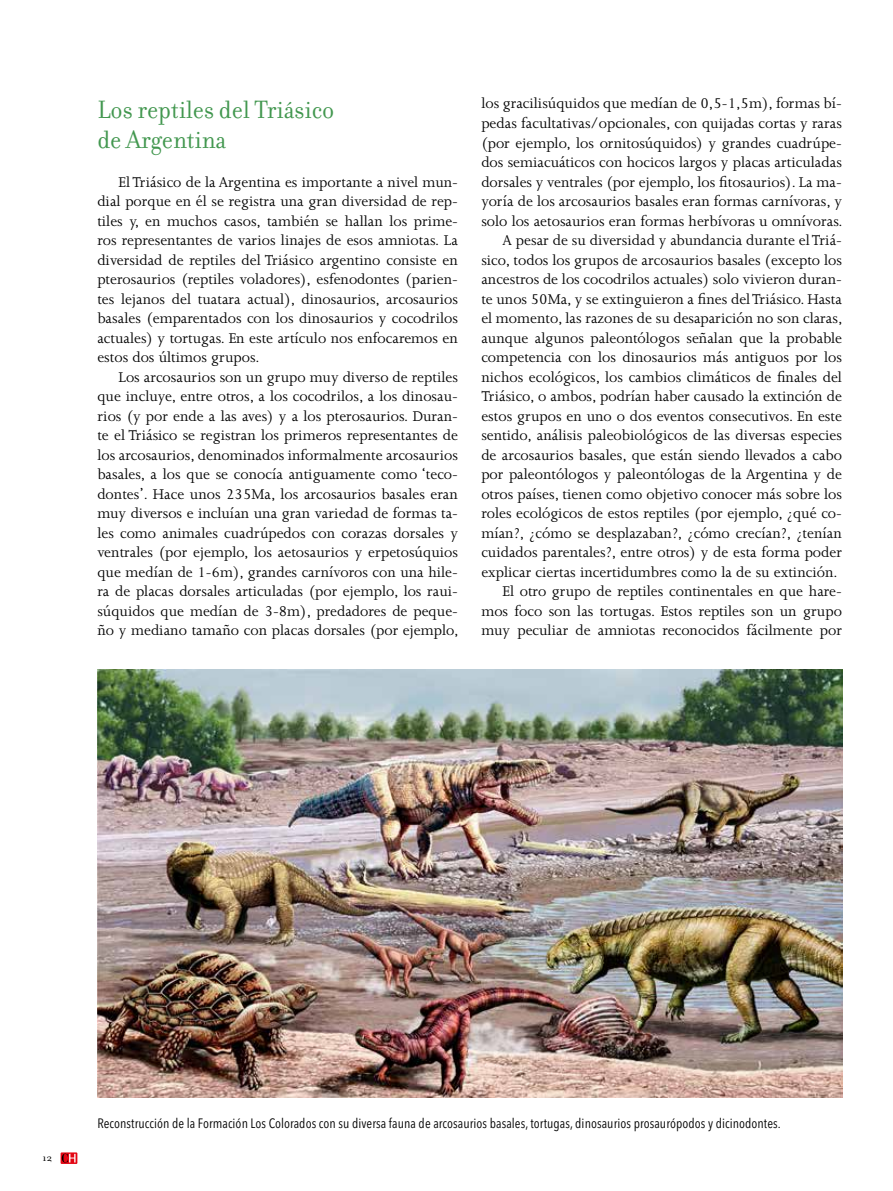
<style>
.page{position:relative;width:893px;height:1191px;background:#fff}
.page>*{position:absolute;margin:0;border:0;box-sizing:border-box;transform-origin:0 0}
.t1{font:27px/30px "Filosofia";color:#42974f;scale:.95 1}
.t2{font:16.2px/19.5px "Joanna MT Std";color:#000;text-align:justify}
.t3{font:condensed 13.5px "Avenir Next LT Pro";letter-spacing:.005em;color:#000}
.t4{font:11.25px "Filosofia";color:#000}
</style>
<div class="page">
<img style="left:97px;top:669px;width:745px;height:428px">
<svg style="left:61px;top:1152px;width:16px;height:12px"></svg>
<svg style="left:62px;top:1153px;width:14px;height:9px"></svg>
<h1 class="t1" style="left:97px;top:94px;width:251px">Los reptiles del Triásico de Argentina</h1>
<p class="t2" style="left:97px;top:172px;width:362px;text-indent:21px">El Triásico de la Argentina es importante a nivel mun&shy;dial porque en él se registra una gran diversidad de rep&shy;tiles y, en muchos casos, también se hallan los prime&shy;ros representantes de varios linajes de esos amniotas. La diversidad de reptiles del Triásico argentino consiste en pterosaurios (reptiles voladores), esfenodontes (parien&shy;tes lejanos del tuatara actual), dinosaurios, arcosaurios basales (emparentados con los dinosaurios y cocodrilos actuales) y tortugas. En este artículo nos enfocaremos en estos dos últimos grupos.</p>
<p class="t2" style="left:97px;top:367px;width:363px;text-indent:21px">Los arcosaurios son un grupo muy diverso de reptiles que incluye, entre otros, a los cocodrilos, a los dinosau&shy;rios (y por ende a las aves) y a los pterosaurios. Duran&shy;te el Triásico se registran los primeros representantes de los arcosaurios, denominados informalmente arcosaurios basales, a los que se conocía antiguamente como ‘teco&shy;dontes’. Hace unos 235Ma, los arcosaurios basales eran muy diversos e incluían una gran variedad de formas ta&shy;les como animales cuadrúpedos con corazas dorsales y ventrales (por ejemplo, los aetosaurios y erpetosúquios que medían de 1-6m), grandes carnívoros con una hile&shy;ra de placas dorsales articuladas (por ejemplo, los raui&shy;súquidos que medían de 3-8m), predadores de peque&shy;ño y mediano tamaño con placas dorsales (por ejemplo,</p>
<p class="t2" style="left:481px;top:94px;width:362px">los gracilisúquidos que medían de 0,5-1,5m), formas bí-</p>
<p class="t2" style="left:481px;top:113px;width:362px">pedas facultativas/opcionales, con quijadas cortas y raras</p>
<p class="t2" style="left:481px;top:133px;width:362px">(por ejemplo, los ornitosúquidos) y grandes cuadrúpe-</p>
<p class="t2" style="left:481px;top:152px;width:362px">dos semiacuáticos con hocicos largos y placas articuladas</p>
<p class="t2" style="left:481px;top:172px;width:362px">dorsales y ventrales (por ejemplo, los fitosaurios). La ma-</p>
<p class="t2" style="left:481px;top:191px;width:362px">yoría de los arcosaurios basales eran formas carnívoras, y</p>
<p class="t2" style="left:481px;top:211px;width:363px">solo los aetosaurios eran formas herbívoras u omnívoras.</p>
<p class="t2" style="left:503px;top:230px;width:341px">A pesar de su diversidad y abundancia durante el Triá-</p>
<p class="t2" style="left:481px;top:250px;width:362px">sico, todos los grupos de arcosaurios basales (excepto los</p>
<p class="t2" style="left:481px;top:269px;width:362px">ancestros de los cocodrilos actuales) solo vivieron duran-</p>
<p class="t2" style="left:481px;top:289px;width:362px">te unos 50Ma, y se extinguieron a fines del Triásico. Hasta</p>
<p class="t2" style="left:481px;top:308px;width:363px">el momento, las razones de su desaparición no son claras,</p>
<p class="t2" style="left:481px;top:328px;width:362px">aunque algunos paleontólogos señalan que la probable</p>
<p class="t2" style="left:481px;top:347px;width:362px">competencia con los dinosaurios más antiguos por los</p>
<p class="t2" style="left:481px;top:367px;width:362px">nichos ecológicos, los cambios climáticos de finales del</p>
<p class="t2" style="left:481px;top:386px;width:362px">Triásico, o ambos, podrían haber causado la extinción de</p>
<p class="t2" style="left:481px;top:406px;width:362px">estos grupos en uno o dos eventos consecutivos. En este</p>
<p class="t2" style="left:481px;top:426px;width:362px">sentido, análisis paleobiológicos de las diversas especies</p>
<p class="t2" style="left:481px;top:445px;width:362px">de arcosaurios basales, que están siendo llevados a cabo</p>
<p class="t2" style="left:481px;top:465px;width:362px">por paleontólogos y paleontólogas de la Argentina y de</p>
<p class="t2" style="left:481px;top:484px;width:362px">otros países, tienen como objetivo conocer más sobre los</p>
<p class="t2" style="left:481px;top:504px;width:362px">roles ecológicos de estos reptiles (por ejemplo, ¿qué co-</p>
<p class="t2" style="left:481px;top:523px;width:362px">mían?, ¿cómo se desplazaban?, ¿cómo crecían?, ¿tenían</p>
<p class="t2" style="left:481px;top:542px;width:362px">cuidados parentales?, entre otros) y de esta forma poder</p>
<p class="t2" style="left:481px;top:562px;width:358px">explicar ciertas incertidumbres como la de su extinción.</p>
<p class="t2" style="left:503px;top:581px;width:341px">El otro grupo de reptiles continentales en que hare-</p>
<p class="t2" style="left:481px;top:601px;width:362px">mos foco son las tortugas. Estos reptiles son un grupo</p>
<p class="t2" style="left:481px;top:620px;width:362px">muy peculiar de amniotas reconocidos fácilmente por</p>
<p class="t4" style="left:43px;top:1151px;width:11px">12</p>
<p class="t3" style="left:97px;top:1115px;width:685px">Reconstrucción de la Formación Los Colorados con su diversa fauna de arcosaurios basales, tortugas, dinosaurios prosaurópodos y dicinodontes.</p>
</div>
